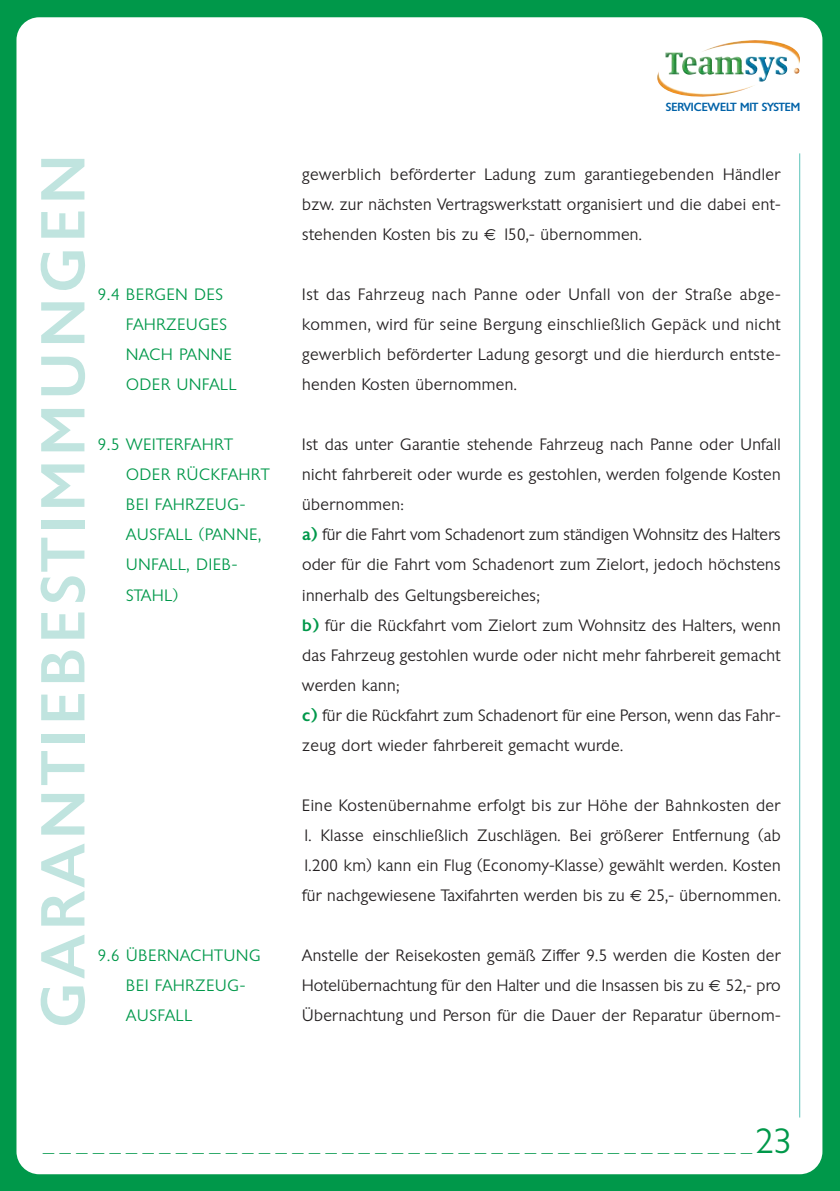
<style>
.page{position:relative;width:840px;height:1191px;background:#fff}
.page>*{position:absolute;margin:0;border:0;box-sizing:border-box;transform-origin:0 0}
.t1{font:500 60px "Chantilly";letter-spacing:.11em;color:#c0e4df}
.t2{font:300 16px/30px "Chantilly";letter-spacing:.02em;color:#231f20;text-align:justify}
.t3{font:300 16px/30px "Chantilly";letter-spacing:.055em;color:#00984a}
.t4{font:500 11.4px "Chantilly";color:#0062a8}
.s1{font-family:"Euro Sans";font-weight:400}
.s2{font-weight:500;color:#00984a}
</style>
<div class="page">
<div style="left:0;top:0;width:839px;height:1191px;background:#00984a"></div>
<div style="left:16px;top:17px;width:806px;height:1157px;background:#fff;border-radius:23px"></div>
<hr style="left:798px;top:153px;width:1px;height:964px;background:#5dc4ba">
<img style="left:657px;top:40px;width:143px;height:57px">
<h1 class="t1" style="left:41px;top:1027px;width:873px;rotate:-90deg">GARANTIEBESTIMMUNGEN</h1>
<p class="t3" style="left:126px;top:282px;width:112px;text-indent:-28px">9.4 BERGEN DES<br>FAHRZEUGES<br>NACH PANNE<br>ODER UNFALL</p>
<p class="t3" style="left:126px;top:432px;width:145px;text-indent:-28px">9.5 WEITERFAHRT<br>ODER RÜCKFAHRT<br>BEI FAHRZEUG-<br>AUSFALL (PANNE,<br>UNFALL, DIEB-<br>STAHL)</p>
<p class="t3" style="left:126px;top:942px;width:136px;text-indent:-28px">9.6 ÜBERNACHTUNG<br>BEI FAHRZEUG-<br>AUSFALL</p>
<p class="t4" style="left:665px;top:103px;width:136px">SERVICEWELT MIT SYSTEM</p>
<p class="t2" style="left:302px;top:162px;width:479px">gewerblich beförderter Ladung zum garantiegebenden Händler bzw. zur nächsten Vertragswerkstatt organisiert und die dabei ent&shy;stehenden Kosten bis zu <span class="s1">€</span> 150,- übernommen.</p>
<p class="t2" style="left:302px;top:282px;width:479px">Ist das Fahrzeug nach Panne oder Unfall von der Straße abge&shy;kommen, wird für seine Bergung einschließlich Gepäck und nicht gewerblich beförderter Ladung gesorgt und die hierdurch entste&shy;henden Kosten übernommen.</p>
<p class="t2" style="left:302px;top:432px;width:479px;text-align:left">Ist das unter Garantie stehende Fahrzeug nach Panne oder Unfall nicht fahrbereit oder wurde es gestohlen, werden folgende Kosten übernommen:<br><span class="s2">a)</span> für die Fahrt vom Schadenort zum ständigen Wohnsitz des Halters oder für die Fahrt vom Schadenort zum Zielort, jedoch höchstens innerhalb des Geltungsbereiches;<br><span class="s2">b)</span> für die Rückfahrt vom Zielort zum Wohnsitz des Halters, wenn das Fahrzeug gestohlen wurde oder nicht mehr fahrbereit gemacht werden kann;<br><span class="s2">c)</span> für die Rückfahrt zum Schadenort für eine Person, wenn das Fahr&shy;zeug dort wieder fahrbereit gemacht wurde.</p>
<p class="t2" style="left:302px;top:792px;width:479px">Eine Kostenübernahme erfolgt bis zur Höhe der Bahnkosten der</p>
<p class="t2" style="left:302px;top:822px;width:479px">1. Klasse einschließlich Zuschlägen. Bei größerer Entfernung (ab 1.200 km) kann ein Flug (Economy-Klasse) gewählt werden. Kosten für nachgewiesene Taxifahrten werden bis zu <span class="s1">€</span> 25,- übernommen.</p>
<p class="t2" style="left:302px;top:942px;width:479px">Anstelle der Reisekosten gemäß Ziffer 9.5 werden die Kosten der<br>Hotelübernachtung für den Halter und die Insassen bis zu <span class="s1">€</span> 52,- pro</p>
<p class="t2" style="left:302px;top:1002px;width:479px">Übernachtung und Person für die Dauer der Reparatur übernom-</p>
</div>
